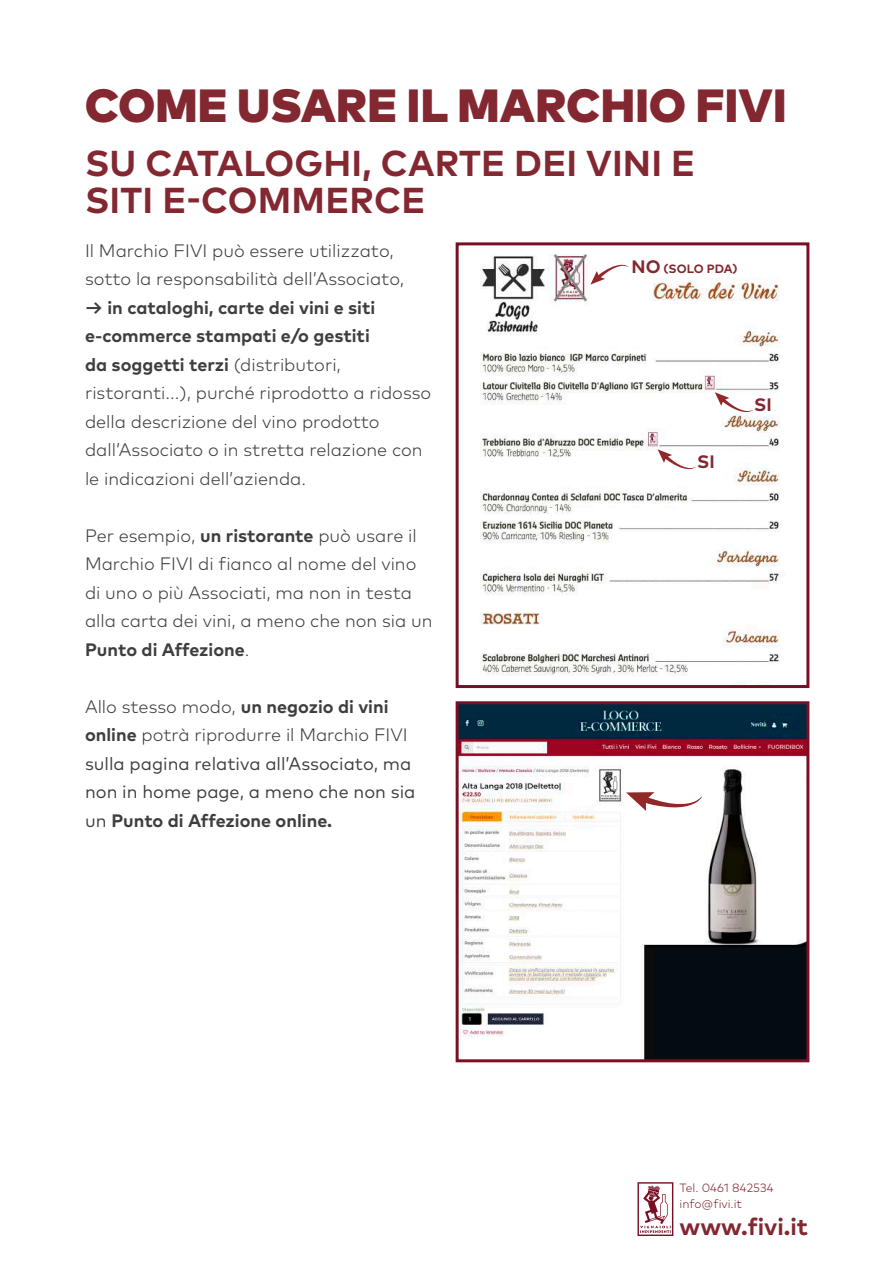
<style>
.page{position:relative;width:893px;height:1263px;background:#fff}
.page>*{position:absolute;margin:0;border:0;box-sizing:border-box;transform-origin:0 0}
.t1{font:900 46.5px "Mark OT";letter-spacing:.005em;color:#832730}
.t2{font:700 36px/37.5px "Mark OT";letter-spacing:.005em;color:#832730}
.t3{font:700 24px "Mark OT";color:#832730}
.t4{font:300 18px/28.5px "Mark OT";color:#3e3e3f}
.t5{font:18px/28.5px "Mark OT";color:#3e3e3f}
.t6{font:700 18px "Mark OT";color:#832730}
.t7{font:300 12px/16.5px "Mark OT";color:#832730}
.t8{font:700 12px "Mark OT";color:#832730}
.s1{font-weight:700}
.s2{font-size:18px}
.s3{font-weight:300}
</style>
<div class="page">
<svg style="left:637px;top:1182px;width:36px;height:54px"></svg>
<img style="left:480px;top:254px;width:300px;height:430px">
<div style="left:456px;top:242px;width:353px;height:446px;border:3px solid #790f24"></div>
<img style="left:460px;top:705px;width:345px;height:353px">
<div style="left:456px;top:701px;width:353px;height:361px;border:3px solid #790f24"></div>
<svg style="left:658px;top:449px;width:37px;height:20px"></svg>
<svg style="left:715px;top:392px;width:38px;height:20px"></svg>
<svg style="left:626px;top:792px;width:76px;height:19px"></svg>
<svg style="left:590px;top:265px;width:38px;height:20px"></svg>
<h1 class="t1" style="left:85px;top:75px;width:703px">COME USARE IL MARCHIO FIVI</h1>
<h2 class="t2" style="left:85px;top:143px;width:611px">SU CATALOGHI, CARTE DEI VINI E<br>SITI E-COMMERCE</h2>
<p class="t4" style="left:85px;top:236px;width:321px">Il Marchio FIVI può essere utilizzato, sotto la responsabilità dell’Associato,</p>
<p class="t4" style="left:85px;top:293px;width:348px"><span class="s1">→ in cataloghi, carte dei vini e siti e-commerce stampati e/o gestiti<br>da soggetti terzi</span> (distributori, ristoranti...), purché riprodotto a ridosso della descrizione del vino prodotto dall’Associato o in stretta relazione con le indicazioni dell’azienda.</p>
<p class="t8" style="left:631px;top:261px;width:108px"><span class="s2">NO</span> (SOLO PDA)</p>
<p class="t6" style="left:754px;top:393px;width:19px">SI</p>
<p class="t6" style="left:697px;top:450px;width:19px">SI</p>
<p class="t4" style="left:85px;top:521px;width:349px">Per esempio, <span class="s1">un ristorante</span> può usare il Marchio FIVI di fianco al nome del vino di uno o più Associati, ma non in testa alla carta dei vini, a meno che non sia un <span class="s1">Punto di Affezione</span>.</p>
<p class="t5" style="left:85px;top:692px;width:332px"><span class="s3">Allo stesso modo,</span> <span class="s1">un negozio di vini online</span> <span class="s3">potrà riprodurre il Marchio FIVI </span>sulla pagina relativa all’Associato, ma non in home page, a meno che non sia un <span class="s1">Punto di Affezione online.</span></p>
<p class="t7" style="left:680px;top:1179px;width:96px">Tel. 0461 842534 info@fivi.it</p>
<h3 class="t3" style="left:680px;top:1211px;width:130px">www.fivi.it</h3>
</div>
